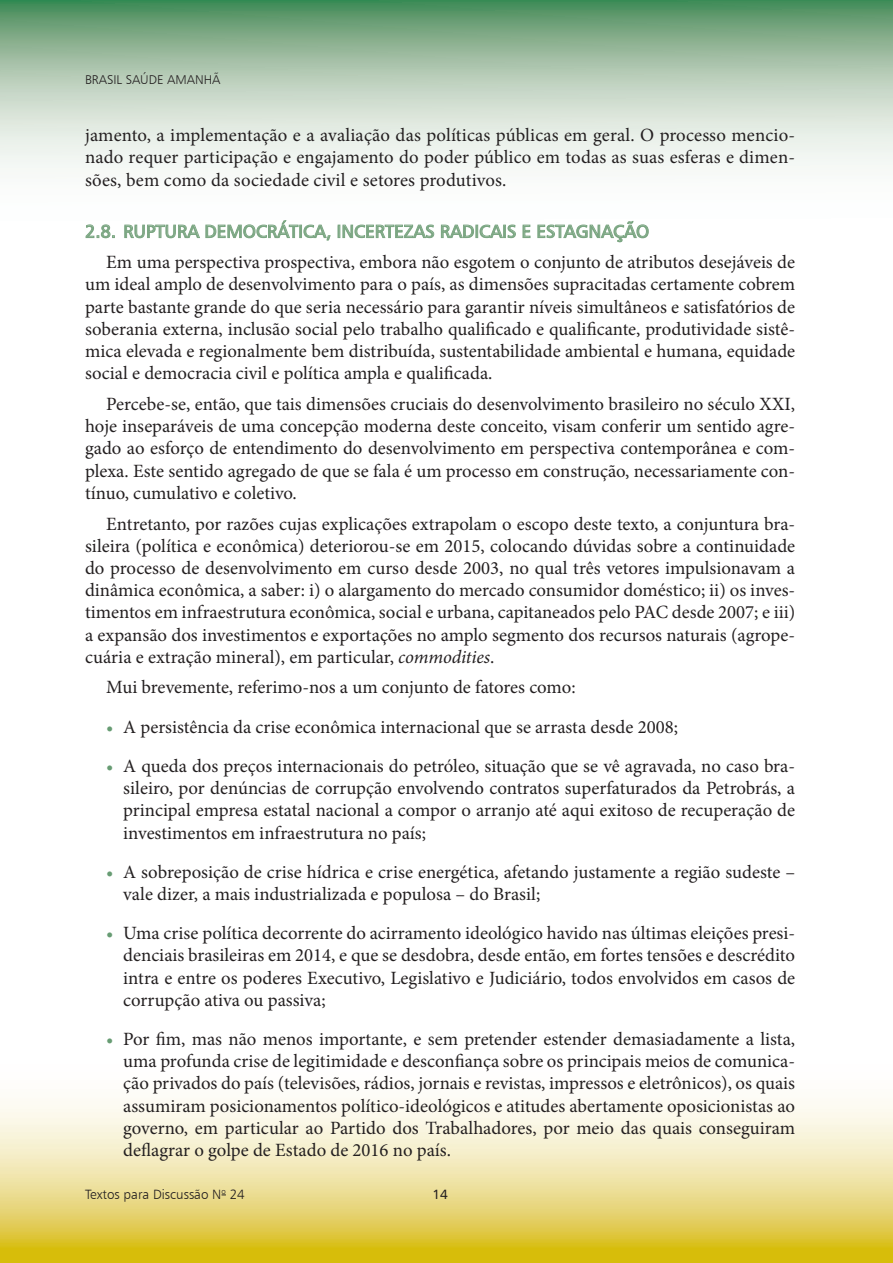
<style>
.page{position:relative;width:893px;height:1263px;background:#fff}
.page>*{position:absolute;margin:0;border:0;box-sizing:border-box;transform-origin:0 0}
.t1{font:18.75px/22.2px "Minion Pro";color:#231f20;text-align:justify}
.t2{font:18px "Humanist 777 BT Roman B";color:#7ba682}
.t3{font:13.5px "Humanist 777 BT Light B";color:#231f20}
.t4{font:13.5px "Humanist 777 BT Roman B";color:#231f20}
.t5{font:12.75px "Humanist 777 BT Light B";color:#231f20}
.s1{font-style:italic}
.s2{color:#679c73}
</style>
<div class="page">
<svg style="left:0;top:1099px;width:893px;height:164px;background:#ecdf95"></svg>
<svg style="left:0;top:0;width:893px;height:243px"></svg>
<svg style="left:86px;top:225px;width:29px;height:13px"></svg>
<svg style="left:125px;top:225px;width:75px;height:13px"></svg>
<svg style="left:206px;top:220px;width:124px;height:20px"></svg>
<svg style="left:338px;top:222px;width:96px;height:19px"></svg>
<svg style="left:441px;top:225px;width:75px;height:13px"></svg>
<svg style="left:523px;top:225px;width:7px;height:13px"></svg>
<svg style="left:538px;top:221px;width:111px;height:21px"></svg>
<p class="t5" style="left:85px;top:72px;width:137px">BRASIL SAÚDE AMANHÃ</p>
<p class="t1" style="left:85px;top:124px;width:712px">jamento, a implementação e a avaliação das políticas públicas em geral. O processo mencio&shy;nado requer participação e engajamento do poder público em todas as suas esferas e dimen&shy;sões, bem como da sociedade civil e setores produtivos.</p>
<p class="t2" style="left:85px;top:220px;width:566px">2.8. RUPTURA DEMOCRÁTICA, INCERTEZAS RADICAIS E ESTAGNAÇÃO</p>
<p class="t1" style="left:85px;top:251px;width:712px;text-indent:21px">Em uma perspectiva prospectiva, embora não esgotem o conjunto de atributos desejáveis de um ideal amplo de desenvolvimento para o país, as dimensões supracitadas certamente cobrem parte bastante grande do que seria necessário para garantir níveis simultâneos e satisfatórios de soberania externa, inclusão social pelo trabalho qualificado e qualificante, produtividade sistê&shy;mica elevada e regionalmente bem distribuída, sustentabilidade ambiental e humana, equidade social e democracia civil e política ampla e qualificada.</p>
<p class="t1" style="left:85px;top:393px;width:712px;text-indent:21px">Percebe-se, então, que tais dimensões cruciais do desenvolvimento brasileiro no século XXI, hoje inseparáveis de uma concepção moderna deste conceito, visam conferir um sentido agre&shy;gado ao esforço de entendimento do desenvolvimento em perspectiva contemporânea e com&shy;plexa. Este sentido agregado de que se fala é um processo em construção, necessariamente con&shy;tínuo, cumulativo e coletivo.</p>
<p class="t1" style="left:85px;top:512px;width:712px;text-indent:21px">Entretanto, por razões cujas explicações extrapolam o escopo deste texto, a conjuntura bra&shy;sileira (política e econômica) deteriorou-se em 2015, colocando dúvidas sobre a continuidade do processo de desenvolvimento em curso desde 2003, no qual três vetores impulsionavam a dinâmica econômica, a saber: i) o alargamento do mercado consumidor doméstico; ii) os inves&shy;timentos em infraestrutura econômica, social e urbana, capitaneados pelo PAC desde 2007; e iii) a expansão dos investimentos e exportações no amplo segmento dos recursos naturais (agrope&shy;cuária e extração mineral), em particular, <span class="s1">commodities</span>.</p>
<p class="t1" style="left:106px;top:676px;width:471px">Mui brevemente, referimo-nos a um conjunto de fatores como:</p>
<p class="t1" style="left:106px;top:716px;width:573px"><span class="s2">•</span> A persistência da crise econômica internacional que se arrasta desde 2008;</p>
<p class="t1" style="left:123px;top:755px;width:673px;text-indent:-17px"><span class="s2">•</span> A queda dos preços internacionais do petróleo, situação que se vê agravada, no caso bra&shy;sileiro, por denúncias de corrupção envolvendo contratos superfaturados da Petrobrás, a principal empresa estatal nacional a compor o arranjo até aqui exitoso de recuperação de investimentos em infraestrutura no país;</p>
<p class="t1" style="left:123px;top:861px;width:673px;text-indent:-17px"><span class="s2">•</span> A sobreposição de crise hídrica e crise energética, afetando justamente a região sudeste – vale dizer, a mais industrializada e populosa – do Brasil;</p>
<p class="t1" style="left:123px;top:922px;width:673px;text-indent:-17px"><span class="s2">•</span> Uma crise política decorrente do acirramento ideológico havido nas últimas eleições presi&shy;denciais brasileiras em 2014, e que se desdobra, desde então, em fortes tensões e descrédito intra e entre os poderes Executivo, Legislativo e Judiciário, todos envolvidos em casos de corrupção ativa ou passiva;</p>
<p class="t1" style="left:123px;top:1028px;width:673px;text-indent:-17px"><span class="s2">•</span> Por fim, mas não menos importante, e sem pretender estender demasiadamente a lista, uma profunda crise de legitimidade e desconfiança sobre os principais meios de comunica&shy;ção privados do país (televisões, rádios, jornais e revistas, impressos e eletrônicos), os quais assumiram posicionamentos político-ideológicos e atitudes abertamente oposicionistas ao governo, em particular ao Partido dos Trabalhadores, por meio das quais conseguiram deflagrar o golpe de Estado de 2016 no país.</p>
<p class="t3" style="left:85px;top:1185px;width:161px">Textos para Discussão N<sup>o</sup> 24</p>
<p class="t4" style="left:432px;top:1185px;width:17px">14</p>
</div>
